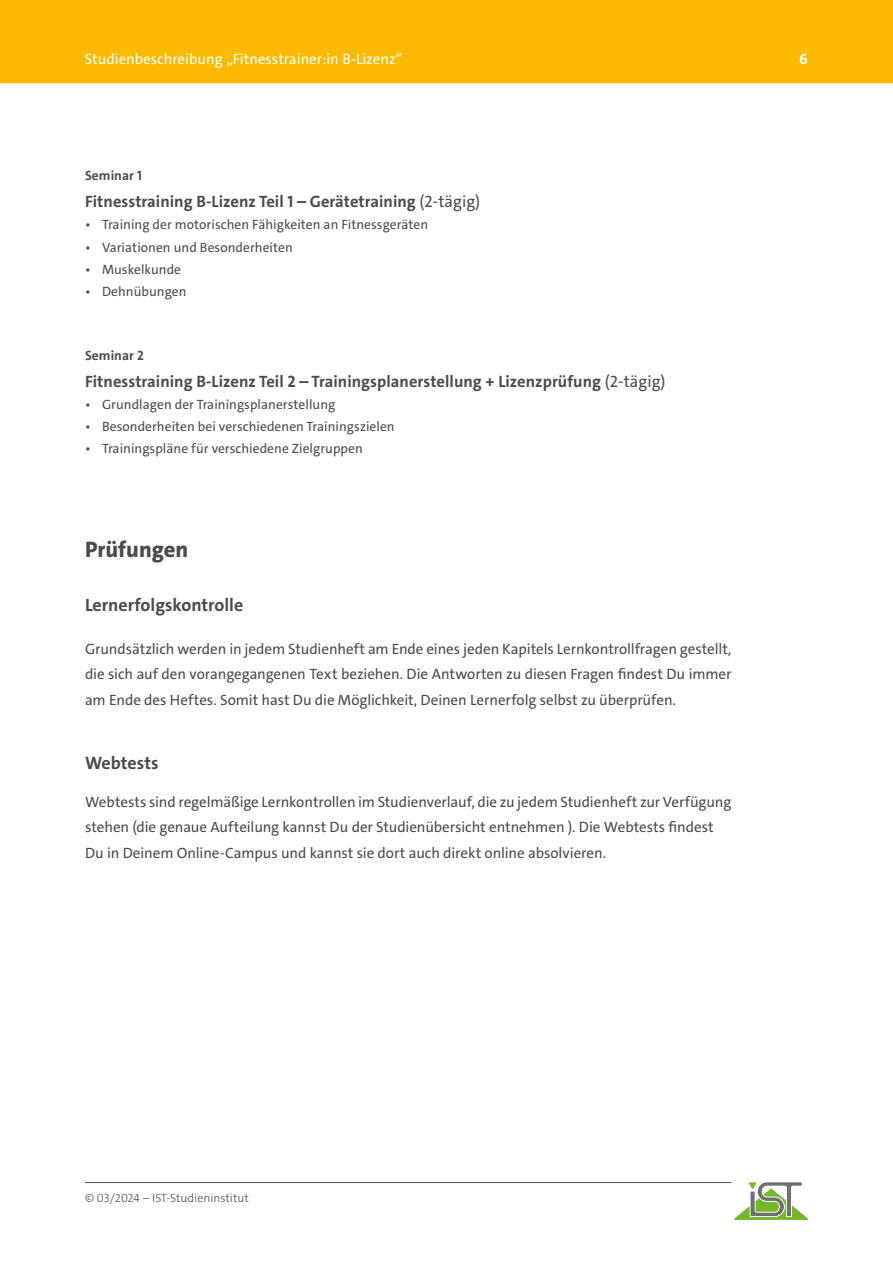
<style>
.page{position:relative;width:893px;height:1263px;background:#fff}
.page>*{position:absolute;margin:0;border:0;box-sizing:border-box;transform-origin:0 0}
.t1{font:800 22.5px "The Sans C4 s";color:#4b4b4a}
.t2{font:700 18px "The Sans C4 s";color:#4b4b4a}
.t3{font:700 16.5px "The Sans C4 s";letter-spacing:.005em;color:#4b4b4a}
.t4{font:15px/25.5px "The Sans C4 s";letter-spacing:-.005em;color:#4b4b4a;text-align:justify}
.t5{font:15px "The Sans C4 s";color:#fff}
.t6{font:700 15px "The Sans C4 s";color:#fff}
.t7{font:13.5px "The Sans C4 s";letter-spacing:.005em;color:#4b4b4a}
.t8{font:700 13.5px "The Sans C4 s";letter-spacing:.005em;color:#4b4b4a}
.t9{font:300 12px "The Sans C4 s";color:#4b4b4a}
.s1{font-weight:400}
</style>
<div class="page">
<hr style="left:85px;top:1182px;width:646px;height:1px;background:#4b4b4a">
<svg style="left:734px;top:1182px;width:74px;height:38px"></svg>
<div style="left:0;top:0;width:893px;height:83px;background:#fbba00"></div>
<p class="t5" style="left:85px;top:49px;width:319px">Studienbeschreibung „Fitnesstrainer:in B-Lizenz“</p>
<p class="t6" style="left:799px;top:49px;width:10px">6</p>
<p class="t8" style="left:85px;top:167px;width:58px">Seminar 1</p>
<p class="t3" style="left:85px;top:191px;width:397px">Fitnesstraining B-Lizenz Teil 1 – Gerätetraining <span class="s1">(2-tägig)</span></p>
<p class="t7" style="left:85px;top:216px;width:345px">• Training der motorischen Fähigkeiten an Fitnessgeräten</p>
<p class="t7" style="left:85px;top:238px;width:209px">• Variationen und Besonderheiten</p>
<p class="t7" style="left:85px;top:261px;width:98px">• Muskelkunde</p>
<p class="t7" style="left:85px;top:283px;width:103px">• Dehnübungen</p>
<p class="t8" style="left:85px;top:346px;width:60px">Seminar 2</p>
<p class="t3" style="left:85px;top:370px;width:582px">Fitnesstraining B-Lizenz Teil 2 – Trainingsplanerstellung + Lizenzprüfung <span class="s1">(2-tägig)</span></p>
<p class="t7" style="left:85px;top:396px;width:252px">• Grundlagen der Trainingsplanerstellung</p>
<p class="t7" style="left:85px;top:418px;width:311px">• Besonderheiten bei verschiedenen Trainingszielen</p>
<p class="t7" style="left:85px;top:440px;width:279px">• Trainingspläne für verschiedene Zielgruppen</p>
<h1 class="t1" style="left:85px;top:535px;width:105px">Prüfungen</h1>
<p class="t2" style="left:85px;top:593px;width:160px">Lernerfolgskontrolle</p>
<p class="t4" style="left:85px;top:636px;width:648px">Grundsätzlich werden in jedem Studienheft am Ende eines jeden Kapitels Lernkontrollfragen gestellt, die sich auf den vorangegangenen Text beziehen. Die Antworten zu diesen Fragen findest Du immer am Ende des Heftes. Somit hast Du die Möglichkeit, Deinen Lernerfolg selbst zu überprüfen.</p>
<p class="t2" style="left:85px;top:752px;width:75px">Webtests</p>
<p class="t4" style="left:85px;top:789px;width:648px;text-align:left">Webtests sind regelmäßige Lernkontrollen im Studienverlauf, die zu jedem Studienheft zur Verfügung stehen (die genaue Aufteilung kannst Du der Studienübersicht entnehmen ). Die Webtests findest<br>Du in Deinem Online-Campus und kannst sie dort auch direkt online absolvieren.</p>
<p class="t9" style="left:85px;top:1190px;width:165px">© 03/2024 – IST-Studieninstitut</p>
</div>
